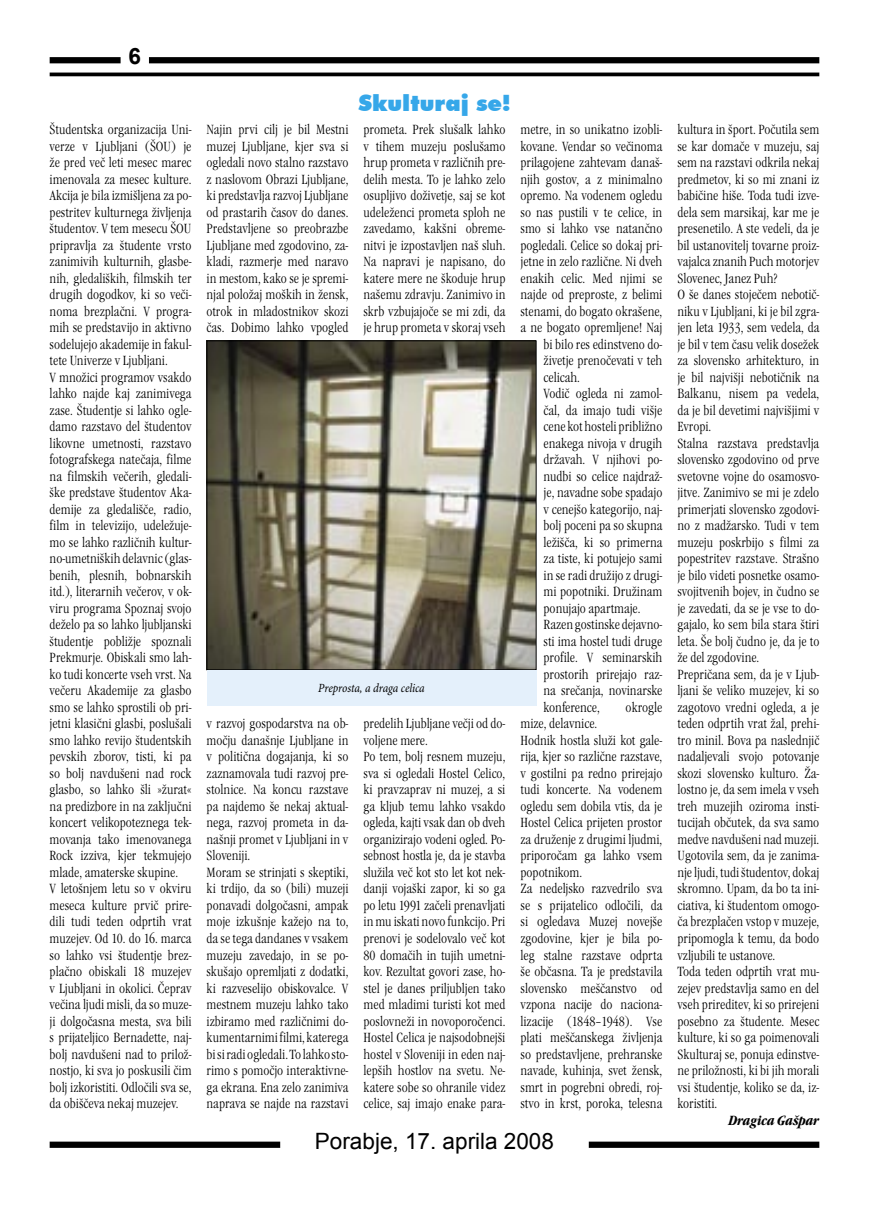
<style>
.page{position:relative;width:869px;height:1205px;background:#fff}
.page>*{position:absolute;margin:0;border:0;box-sizing:border-box;transform-origin:0 0}
.t1{font:22.5px "Arial";color:#000}
.t2{font:900 22.5px "Futura BT";color:#36a7e9}
.t3{font:700 22.5px "Arial";color:#000}
.t4{font:13.75px/16.5px "Garamond Itc TEE Ligh Cond";color:#000}
.t5{font:italic 700 condensed 13.75px "Garamond Itc TEE";letter-spacing:-.01em;color:#000}
.t6{font:italic 12.5px "Minion Pro";letter-spacing:-.01em;color:#000;scale:.9 1}
</style>
<div class="page">
<div style="left:50px;top:1141px;width:230px;height:7px;background:#000"></div>
<div style="left:588px;top:1141px;width:231px;height:7px;background:#000"></div>
<hr style="left:50px;top:73px;width:769px;height:3px;background:#000">
<div style="left:50px;top:57px;width:70px;height:6px;background:#000"></div>
<div style="left:149px;top:57px;width:670px;height:6px;background:#000"></div>
<img style="left:208px;top:342px;width:326px;height:326px">
<div style="left:206px;top:340px;width:330px;height:330px;border:1px solid #000"></div>
<div style="left:206px;top:670px;width:330px;height:35px;background:#e4f0fb"></div>
<h1 class="t3" style="left:128px;top:41px;width:14px">6</h1>
<h1 class="t2" style="left:358px;top:90px;width:154px">Skulturaj se!</h1>
<p class="t4" style="left:50px;top:122px;width:143px">Študentska organizacija Uni&shy;verze v Ljubljani (ŠOU) je že pred več leti mesec marec imenovala za mesec kulture.<br>Akcija je bila izmišljena za po&shy;pestritev kulturnega življenja študentov. V tem mesecu ŠOU pripravlja za študente vrsto zanimivih kulturnih, glasbe&shy;nih, gledaliških, filmskih ter drugih dogodkov, ki so veči&shy;noma brezplačni. V progra&shy;mih se predstavijo in aktivno sodelujejo akademije in fakul&shy;tete Univerze v Ljubljani.<br>V množici programov vsakdo lahko najde kaj zanimivega zase. Študentje si lahko ogle&shy;damo razstavo del študentov likovne umetnosti, razstavo fotografskega natečaja, filme na filmskih večerih, gledali&shy;ške predstave študentov Aka&shy;demije za gledališče, radio, film in televizijo, udeležuje&shy;mo se lahko različnih kultur&shy;no-umetniških delavnic (glas&shy;benih, plesnih, bobnarskih itd.), literarnih večerov, v ok&shy;viru programa Spoznaj svojo deželo pa so lahko ljubljanski študentje pobližje spoznali<br>Prekmurje. Obiskali smo lah&shy;ko tudi koncerte vseh vrst. Na večeru Akademije za glasbo smo se lahko sprostili ob pri&shy;jetni klasični glasbi, poslušali smo lahko revijo študentskih pevskih zborov, tisti, ki pa so bolj navdušeni nad rock glasbo, so lahko šli »žurat« na predizbore in na zaključni koncert velikopoteznega tek&shy;movanja tako imenovanega<br>Rock izziva, kjer tekmujejo mlade, amaterske skupine.<br>V letošnjem letu so v okviru meseca kulture prvič prire&shy;dili tudi teden odprtih vrat muzejev. Od 10. do 16. marca so lahko vsi študentje brez&shy;plačno obiskali 18 muzejev v Ljubljani in okolici. Čeprav večina ljudi misli, da so muze&shy;ji dolgočasna mesta, sva bili s prijateljico Bernadette, naj&shy;bolj navdušeni nad to prilož&shy;nostjo, ki sva jo poskusili čim bolj izkoristiti. Odločili sva se, da obiščeva nekaj muzejev.</p>
<p class="t4" style="left:206px;top:122px;width:143px;text-align:justify">Najin prvi cilj je bil Mestni muzej Ljubljane, kjer sva si ogledali novo stalno razstavo z naslovom Obrazi Ljubljane, ki predstavlja razvoj Ljubljane od prastarih časov do danes.<br>Predstavljene so preobrazbe Ljubljane med zgodovino, za&shy;kladi, razmerje med naravo in mestom, kako se je spremi&shy;njal položaj moških in žensk, otrok in mladostnikov skozi čas. Dobimo lahko vpogled</p>
<p class="t4" style="left:363px;top:122px;width:143px;text-align:justify">prometa. Prek slušalk lahko v tihem muzeju poslušamo hrup prometa v različnih pre&shy;delih mesta. To je lahko zelo osupljivo doživetje, saj se kot udeleženci prometa sploh ne zavedamo, kakšni obreme&shy;nitvi je izpostavljen naš sluh.<br>Na napravi je napisano, do katere mere ne škoduje hrup našemu zdravju. Zanimivo in skrb vzbujajoče se mi zdi, da je hrup prometa v skoraj vseh</p>
<p class="t6" style="left:318px;top:681px;width:120px">Preprosta, a draga celica</p>
<p class="t4" style="left:206px;top:716px;width:143px">v razvoj gospodarstva na ob&shy;močju današnje Ljubljane in v politična dogajanja, ki so zaznamovala tudi razvoj pre&shy;stolnice. Na koncu razstave pa najdemo še nekaj aktual&shy;nega, razvoj prometa in da&shy;našnji promet v Ljubljani in v<br>Sloveniji.<br>Moram se strinjati s skeptiki, ki trdijo, da so (bili) muzeji ponavadi dolgočasni, ampak moje izkušnje kažejo na to, da se tega dandanes v vsakem muzeju zavedajo, in se po&shy;skušajo opremljati z dodatki, ki razveselijo obiskovalce. V mestnem muzeju lahko tako izbiramo med različnimi do&shy;kumentarnimi filmi, katerega bi si radi ogledali. To lahko sto&shy;rimo s pomočjo interaktivne&shy;ga ekrana. Ena zelo zanimiva naprava se najde na razstavi</p>
<p class="t4" style="left:363px;top:716px;width:143px">predelih Ljubljane večji od do&shy;voljene mere.<br>Po tem, bolj resnem muzeju, sva si ogledali Hostel Celico, ki pravzaprav ni muzej, a si ga kljub temu lahko vsakdo ogleda, kajti vsak dan ob dveh organizirajo vodeni ogled. Po&shy;sebnost hostla je, da je stavba služila več kot sto let kot nek&shy;danji vojaški zapor, ki so ga po letu 1991 začeli prenavljati in mu iskati novo funkcijo. Pri prenovi je sodelovalo več kot<br>80 domačih in tujih umetni&shy;kov. Rezultat govori zase, ho&shy;stel je danes priljubljen tako med mladimi turisti kot med poslovneži in novoporočenci.<br>Hostel Celica je najsodobnejši hostel v Sloveniji in eden naj&shy;lepših hostlov na svetu. Ne&shy;katere sobe so ohranile videz celice, saj imajo enake para-</p>
<p class="t4" style="left:520px;top:122px;width:143px">metre, in so unikatno izobli-</p>
<p class="t4" style="left:520px;top:138px;width:143px">kovane. Vendar so večinoma</p>
<p class="t4" style="left:520px;top:155px;width:143px">prilagojene zahtevam današ-</p>
<p class="t4" style="left:520px;top:171px;width:143px">njih gostov, a z minimalno</p>
<p class="t4" style="left:520px;top:188px;width:143px">opremo. Na vodenem ogledu</p>
<p class="t4" style="left:520px;top:204px;width:143px">so nas pustili v te celice, in</p>
<p class="t4" style="left:520px;top:221px;width:143px">smo si lahko vse natančno</p>
<p class="t4" style="left:520px;top:237px;width:143px">pogledali. Celice so dokaj pri-</p>
<p class="t4" style="left:520px;top:254px;width:143px">jetne in zelo različne. Ni dveh</p>
<p class="t4" style="left:520px;top:270px;width:143px">enakih celic. Med njimi se</p>
<p class="t4" style="left:520px;top:287px;width:143px">najde od preproste, z belimi</p>
<p class="t4" style="left:520px;top:303px;width:143px">stenami, do bogato okrašene,</p>
<p class="t4" style="left:520px;top:320px;width:143px">a ne bogato opremljene! Naj</p>
<p class="t4" style="left:543px;top:336px;width:120px">bi bilo res edinstveno do-</p>
<p class="t4" style="left:543px;top:353px;width:120px">živetje prenočevati v teh</p>
<p class="t4" style="left:543px;top:369px;width:38px">celicah.</p>
<p class="t4" style="left:543px;top:386px;width:120px">Vodič ogleda ni zamol-</p>
<p class="t4" style="left:543px;top:402px;width:120px">čal, da imajo tudi višje</p>
<p class="t4" style="left:543px;top:419px;width:120px">cene kot hosteli približno</p>
<p class="t4" style="left:543px;top:435px;width:120px">enakega nivoja v drugih</p>
<p class="t4" style="left:543px;top:452px;width:120px">državah. V njihovi po-</p>
<p class="t4" style="left:543px;top:468px;width:120px">nudbi so celice najdraž-</p>
<p class="t4" style="left:543px;top:485px;width:120px">je, navadne sobe spadajo</p>
<p class="t4" style="left:543px;top:501px;width:120px">v cenejšo kategorijo, naj-</p>
<p class="t4" style="left:543px;top:518px;width:120px">bolj poceni pa so skupna</p>
<p class="t4" style="left:543px;top:534px;width:120px">ležišča, ki so primerna</p>
<p class="t4" style="left:543px;top:551px;width:120px">za tiste, ki potujejo sami</p>
<p class="t4" style="left:543px;top:567px;width:120px">in se radi družijo z drugi-</p>
<p class="t4" style="left:543px;top:584px;width:120px">mi popotniki. Družinam</p>
<p class="t4" style="left:543px;top:600px;width:98px">ponujajo apartmaje.</p>
<p class="t4" style="left:543px;top:617px;width:120px">Razen gostinske dejavno-</p>
<p class="t4" style="left:543px;top:633px;width:120px">sti ima hostel tudi druge</p>
<p class="t4" style="left:543px;top:650px;width:120px">profile. V seminarskih</p>
<p class="t4" style="left:543px;top:666px;width:120px">prostorih prirejajo raz-</p>
<p class="t4" style="left:543px;top:683px;width:120px">na srečanja, novinarske</p>
<p class="t4" style="left:543px;top:699px;width:58px">konference,</p>
<p class="t4" style="left:625px;top:699px;width:38px">okrogle</p>
<p class="t4" style="left:520px;top:716px;width:143px">mize, delavnice.<br>Hodnik hostla služi kot gale&shy;rija, kjer so različne razstave, v gostilni pa redno prirejajo tudi koncerte. Na vodenem ogledu sem dobila vtis, da je<br>Hostel Celica prijeten prostor za druženje z drugimi ljudmi, priporočam ga lahko vsem popotnikom.<br>Za nedeljsko razvedrilo sva se s prijatelico odločili, da si ogledava Muzej novejše zgodovine, kjer je bila po&shy;leg stalne razstave odprta še občasna. Ta je predstavila slovensko meščanstvo od vzpona nacije do naciona&shy;lizacije (1848–1948). Vse plati meščanskega življenja so predstavljene, prehranske navade, kuhinja, svet žensk, smrt in pogrebni obredi, roj&shy;stvo in krst, poroka, telesna</p>
<h1 class="t1" style="left:315px;top:1126px;width:240px">Porabje, 17. aprila 2008</h1>
<p class="t4" style="left:677px;top:122px;width:143px">kultura in šport. Počutila sem se kar domače v muzeju, saj sem na razstavi odkrila nekaj predmetov, ki so mi znani iz babičine hiše. Toda tudi izve&shy;dela sem marsikaj, kar me je presenetilo. A ste vedeli, da je bil ustanovitelj tovarne proiz&shy;vajalca znanih Puch motorjev<br>Slovenec, Janez Puh?<br>O še danes stoječem nebotič&shy;niku v Ljubljani, ki je bil zgra&shy;jen leta 1933, sem vedela, da je bil v tem času velik dosežek za slovensko arhitekturo, in je bil najvišji nebotičnik na<br>Balkanu, nisem pa vedela, da je bil devetimi najvišjimi v<br>Evropi.<br>Stalna razstava predstavlja slovensko zgodovino od prve svetovne vojne do osamosvo&shy;jitve. Zanimivo se mi je zdelo primerjati slovensko zgodovi&shy;no z madžarsko. Tudi v tem muzeju poskrbijo s filmi za popestritev razstave. Strašno je bilo videti posnetke osamo&shy;svojitvenih bojev, in čudno se je zavedati, da se je vse to do&shy;gajalo, ko sem bila stara štiri leta. Še bolj čudno je, da je to že del zgodovine.<br>Prepričana sem, da je v Ljub&shy;ljani še veliko muzejev, ki so zagotovo vredni ogleda, a je teden odprtih vrat žal, prehi&shy;tro minil. Bova pa naslednjič nadaljevali svojo potovanje skozi slovensko kulturo. Ža&shy;lostno je, da sem imela v vseh treh muzejih oziroma insti&shy;tucijah občutek, da sva samo medve navdušeni nad muzeji.<br>Ugotovila sem, da je zanima&shy;nje ljudi, tudi študentov, dokaj skromno. Upam, da bo ta ini&shy;ciativa, ki študentom omogo&shy;ča brezplačen vstop v muzeje, pripomogla k temu, da bodo vzljubili te ustanove.<br>Toda teden odprtih vrat mu&shy;zejev predstavlja samo en del vseh prireditev, ki so prirejeni posebno za študente. Mesec kulture, ki so ga poimenovali<br>Skulturaj se, ponuja edinstve&shy;ne priložnosti, ki bi jih morali vsi študentje, koliko se da, iz&shy;koristiti.</p>
<p class="t5" style="left:728px;top:1112px;width:92px">Dragica Gašpar</p>
</div>
